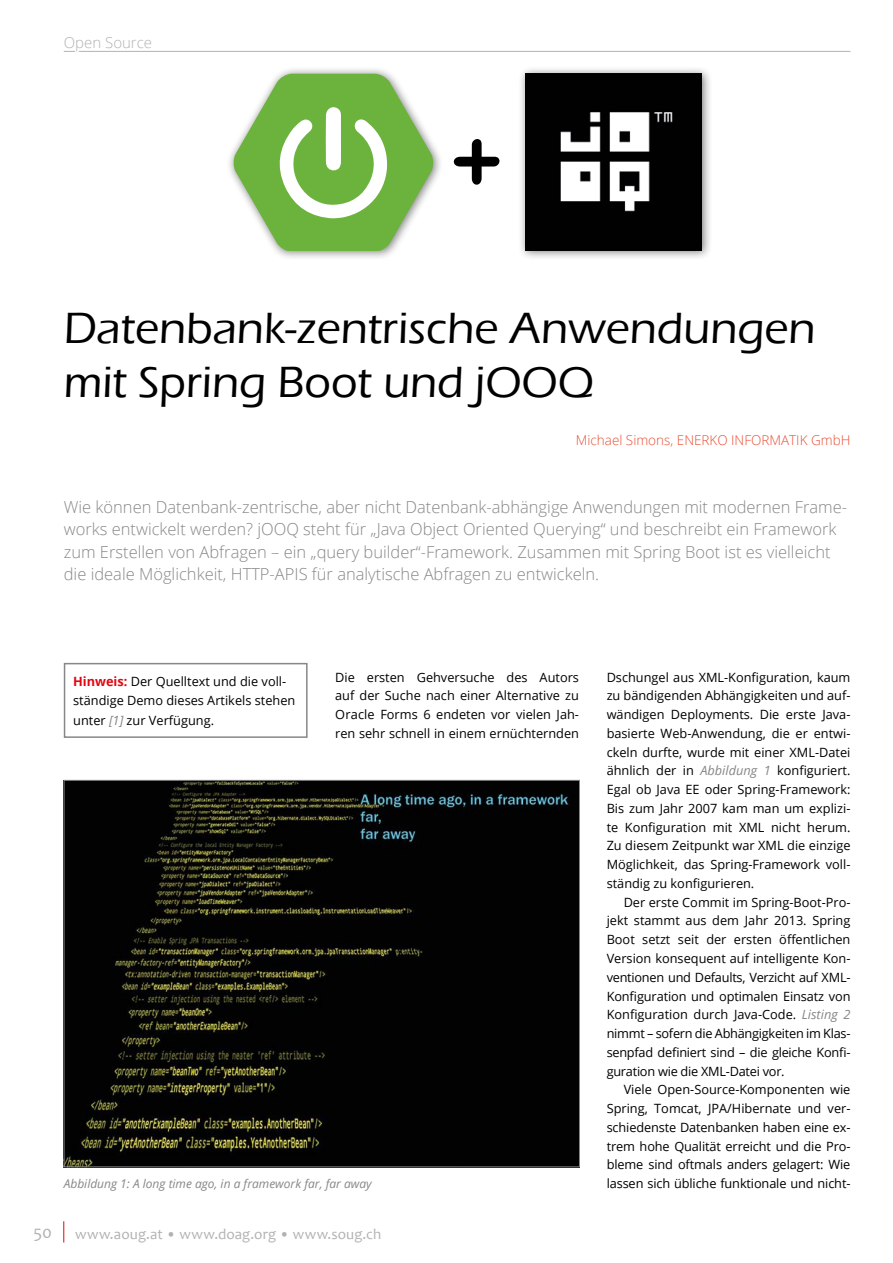
<style>
.page{position:relative;width:893px;height:1263px;background:#fff}
.page>*{position:absolute;margin:0;border:0;box-sizing:border-box;transform-origin:0 0}
.t1{font:500 45px/54px "Eras ITC";color:#000}
.t2{font:18px "Candara";color:#b3b2b2}
.t3{font:300 16.5px/22.5px "Open Sans";color:#878787}
.t4{font:15px "Candara";letter-spacing:.01em;color:#b3b2b2}
.t5{font:300 15px "Open Sans";color:#b3b2b2}
.t6{font:300 13.5px "Open Sans";color:#e94f35}
.t7{font:12.75px/18.8px "Open Sans";color:#000;text-align:justify}
.t8{font:italic 12px "Open Sans";color:#878787}
.s1{font-weight:700;color:#e30613}
.s2{font-style:italic;color:#878787}
</style>
<div class="page">
<svg style="left:63px;top:1221px;width:1px;height:21px"></svg>
<hr style="left:64px;top:51px;width:786px;height:1px;background:#b3b2b2">
<div style="left:518px;top:66px;width:194px;height:195px;background:#000;opacity:.5"></div>
<img style="left:525px;top:74px;width:177px;height:176px">
<div style="left:226px;top:66px;width:218px;height:195px;background:#000;opacity:.5"></div>
<svg style="left:234px;top:74px;width:199px;height:176px"></svg>
<svg style="left:454px;top:139px;width:45px;height:46px"></svg>
<img style="left:66px;top:782px;width:512px;height:383px">
<div style="left:64px;top:663px;width:244px;height:75px;border:2px solid #878787"></div>
<p class="t5" style="left:64px;top:32px;width:90px">Open Source</p>
<h1 class="t1" style="left:64px;top:302px;width:753px">Datenbank-zentrische Anwendungen mit Spring Boot und jOOQ</h1>
<p class="t6" style="left:576px;top:431px;width:276px">Michael Simons, ENERKO INFORMATIK GmbH</p>
<p class="t3" style="left:64px;top:495px;width:785px">Wie können Datenbank-zentrische, aber nicht Datenbank-abhängige Anwendungen mit modernen Frame&shy;works entwickelt werden? jOOQ steht für „Java Object Oriented Querying“ und beschreibt ein Framework zum Erstellen von Abfragen – ein „query builder“-Framework. Zusammen mit Spring Boot ist es vielleicht die ideale Möglichkeit, HTTP-APIS für analytische Abfragen zu entwickeln.</p>
<p class="t7" style="left:73px;top:671px;width:224px;line-height:19.5px;text-align:left"><span class="s1">Hinweis:</span> Der Quelltext und die voll&shy;ständige Demo dieses Artikels stehen unter <span class="s2">[1]</span> zur Verfügung.</p>
<p class="t7" style="left:335px;top:667px;width:245px">Die ersten Gehversuche des Autors auf der Suche nach einer Alternative zu Oracle Forms 6 endeten vor vielen Jah&shy;ren sehr schnell in einem ernüchternden</p>
<p class="t7" style="left:607px;top:667px;width:245px">Dschungel aus XML-Konfiguration, kaum zu bändigenden Abhängigkeiten und auf&shy;wändigen Deployments. Die erste Java&shy;basierte Web-Anwendung, die er entwi&shy;ckeln durfte, wurde mit einer XML-Datei ähnlich der in <span class="s2">Abbildung 1</span> konfiguriert.<br>Egal ob Java EE oder Spring-Framework:<br>Bis zum Jahr 2007 kam man um explizi&shy;te Konfiguration mit XML nicht herum.<br>Zu diesem Zeitpunkt war XML die einzige Möglichkeit, das Spring-Framework voll&shy;ständig zu konfigurieren.</p>
<p class="t7" style="left:607px;top:892px;width:245px;text-indent:17px">Der erste Commit im Spring-Boot-Pro&shy;jekt stammt aus dem Jahr 2013. Spring Boot setzt seit der ersten öffentlichen Version konsequent auf intelligente Kon&shy;ventionen und Defaults, Verzicht auf XML-Konfiguration und optimalen Einsatz von Konfiguration durch Java-Code. <span class="s2">Listing 2 </span>nimmt – sofern die Abhängigkeiten im Klas&shy;senpfad definiert sind – die gleiche Konfi&shy;guration wie die XML-Datei vor.</p>
<p class="t7" style="left:607px;top:1080px;width:245px;text-indent:17px">Viele Open-Source-Komponenten wie Spring, Tomcat, JPA/Hibernate und ver&shy;schiedenste Datenbanken haben eine ex&shy;trem hohe Qualität erreicht und die Pro&shy;bleme sind oftmals anders gelagert: Wie</p>
<p class="t8" style="left:64px;top:1175px;width:309px">Abbildung 1: A long time ago, in a framework far, far away</p>
<p class="t7" style="left:607px;top:1174px;width:245px">lassen sich übliche funktionale und nicht-</p>
<h2 class="t2" style="left:33px;top:1221px;width:20px">50</h2>
<p class="t4" style="left:75px;top:1224px;width:308px">www.aoug.at • www.doag.org • www.soug.ch</p>
</div>
